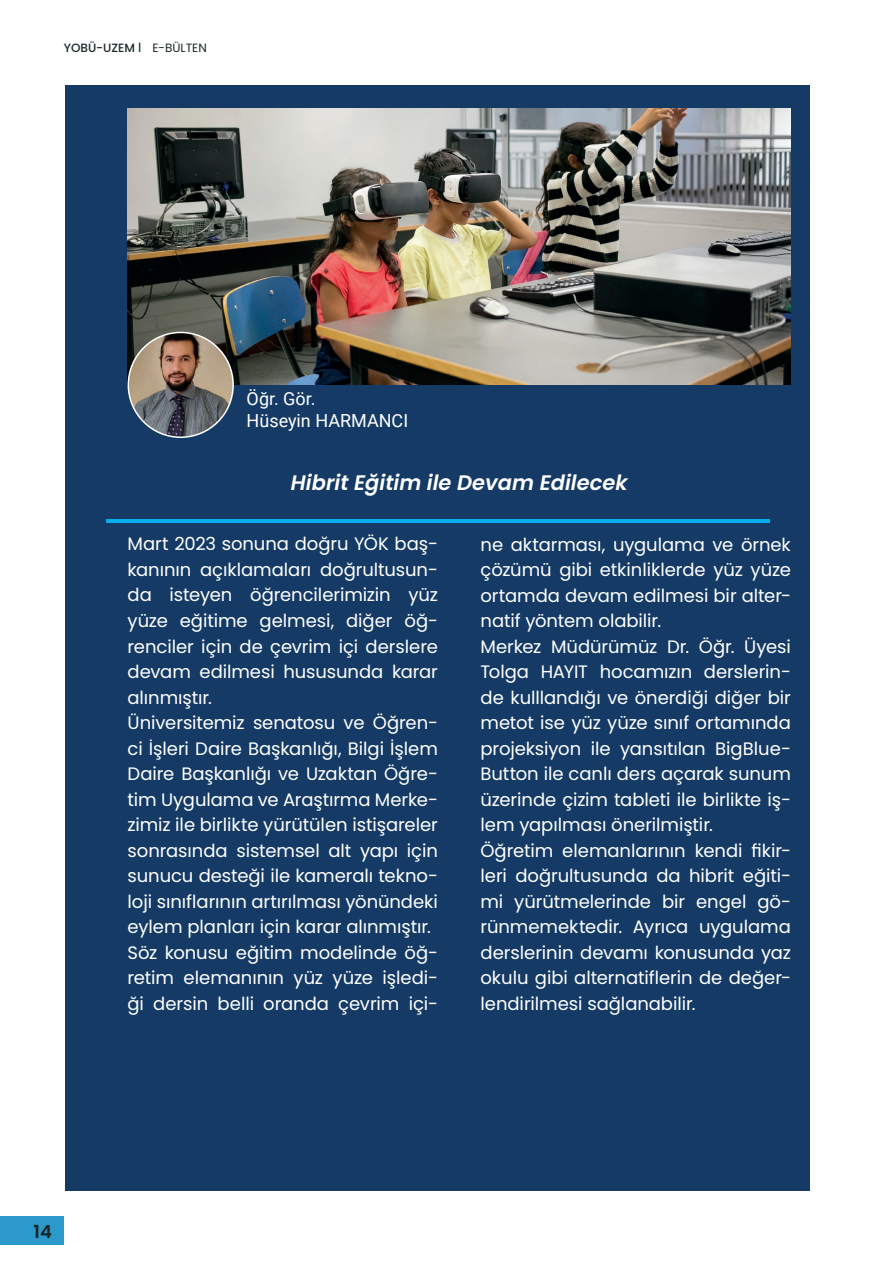
<style>
.page{position:relative;width:893px;height:1263px;background:#fff}
.page>*{position:absolute;margin:0;border:0;box-sizing:border-box;transform-origin:0 0}
.t1{font:italic 600 21px "Poppins";color:#fff}
.t2{font:18px/25.5px "Poppins";letter-spacing:-.005em;color:#fff}
.t3{font:18px/21.6px "Roboto";color:#fff}
.t4{font:600 18px "Poppins";color:#1b2528}
.t5{font:500 12px "Poppins";color:#1b2629}
.s1{font-weight:400;font-size:13.5px}
.s2{font-weight:400}
</style>
<div class="page">
<div style="left:0;top:1216px;width:64px;height:29px;background:#2b99ca"></div>
<div style="left:66px;top:85px;width:744px;height:1106px;background:#143a65"></div>
<img style="left:128px;top:108px;width:663px;height:277px">
<img style="left:128px;top:332px;width:105px;height:105px;border-radius:52px">
<div style="left:128px;top:332px;width:106px;height:106px;border:2px solid #fff;border-radius:50%"></div>
<hr style="left:106px;top:519px;width:664px;height:4px;background:#00aeef">
<p class="t5" style="left:64px;top:41px;width:145px">YOBÜ-UZEM <span class="s1">I</span> <span class="s2">E-BÜLTEN</span></p>
<p class="t3" style="left:247px;top:387px;width:163px">Öğr. Gör.<br>Hüseyin HARMANCI</p>
<p class="t1" style="left:291px;top:470px;width:338px">Hibrit Eğitim ile Devam Edilecek</p>
<p class="t2" style="left:128px;top:531px;width:312px">Mart 2023 sonuna doğru YÖK baş&shy;kanının açıklamaları doğrultusun&shy;da isteyen öğrencilerimizin yüz yüze eğitime gelmesi, diğer öğ&shy;renciler için de çevrim içi derslere devam edilmesi hususunda karar alınmıştır.<br>Üniversitemiz senatosu ve Öğren&shy;ci İşleri Daire Başkanlığı, Bilgi İşlem Daire Başkanlığı ve Uzaktan Öğre&shy;tim Uygulama ve Araştırma Merke&shy;zimiz ile birlikte yürütülen istişareler sonrasında sistemsel alt yapı için sunucu desteği ile kameralı tekno&shy;loji sınıflarının artırılması yönündeki eylem planları için karar alınmıştır.<br>Söz konusu eğitim modelinde öğ&shy;retim elemanının yüz yüze işledi&shy;ği dersin belli oranda çevrim içi-</p>
<p class="t2" style="left:480px;top:532px;width:312px">ne aktarması, uygulama ve örnek çözümü gibi etkinliklerde yüz yüze ortamda devam edilmesi bir alter&shy;natif yöntem olabilir.<br>Merkez Müdürümüz Dr. Öğr. Üyesi Tolga HAYIT hocamızın derslerin&shy;de kulllandığı ve önerdiği diğer bir metot ise yüz yüze sınıf ortamında projeksiyon ile yansıtılan BigBlue-Button ile canlı ders açarak sunum üzerinde çizim tableti ile birlikte iş&shy;lem yapılması önerilmiştir.<br>Öğretim elemanlarının kendi fikir&shy;leri doğrultusunda da hibrit eğiti&shy;mi yürütmelerinde bir engel gö&shy;rünmemektedir. Ayrıca uygulama derslerinin devamı konusunda yaz okulu gibi alternatiflerin de değer&shy;lendirilmesi sağlanabilir.</p>
<p class="t4" style="left:34px;top:1221px;width:20px">14</p>
</div>
